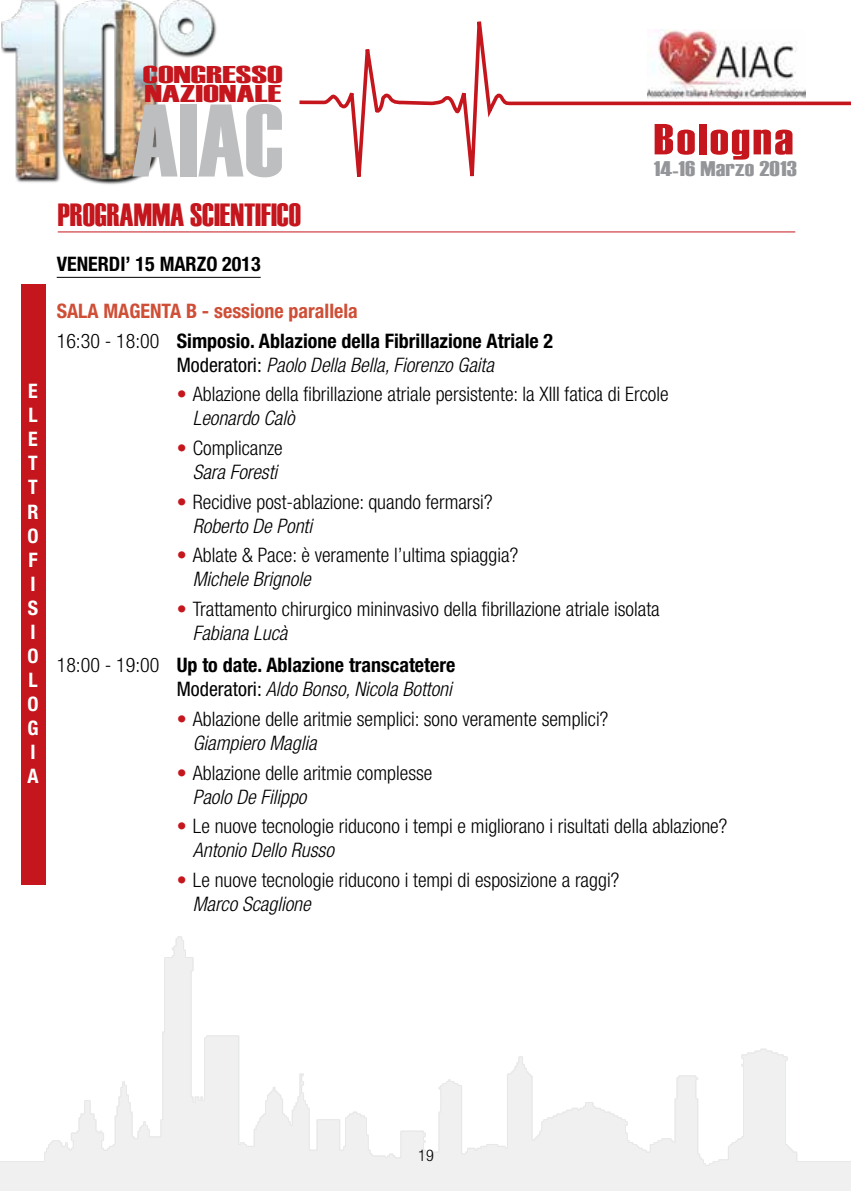
<style>
.page{position:relative;width:851px;height:1191px;background:#fff}
.page>*{position:absolute;margin:0;border:0;box-sizing:border-box;transform-origin:0 0}
.t1{font:102.8px "Haettenschweiler";color:#bcbec0}
.t2{font:43.4px "Haettenschweiler";letter-spacing:.05em;color:#c4161c;scale:1.22 1}
.t3{font:32px "Haettenschweiler";color:#c4161c}
.t4{font:24.2px/19.4px "Haettenschweiler";color:#c4161c;scale:1.69 1}
.t5{font:21.2px "Haettenschweiler";letter-spacing:.01em;color:#939598;scale:1.25 1}
.t6{font:300 condensed 20px/24px "Helvetica Neue";color:#000}
.t7{font:700 condensed 20px/29.6px "Helvetica Neue";color:#000}
.t8{font:italic 300 condensed 20px "Helvetica Neue";color:#000}
.t9{font:700 condensed 20px/24px "Helvetica Neue";color:#fff}
.t10{font:300 condensed 16px "Helvetica Neue";color:#000}
.s1{color:#cf4e36}
.s2{font-weight:300}
.s3{font-weight:400;font-style:normal}
.s4{color:#c4161c}
.s5{font-style:italic}
.s6{font-weight:400}
.s7{font-weight:300;font-style:italic}
</style>
<div class="page">
<img style="left:1px;top:0;width:216px;height:185px">
<svg style="left:299px;top:21px;width:551px;height:156px"></svg>
<img style="left:0;top:936px;width:850px;height:255px">
<hr style="left:57px;top:277px;width:204px;height:1px;background:#000">
<div style="left:21px;top:284px;width:24px;height:600px;background:#c4161c"></div>
<hr style="left:58px;top:231px;width:737px;height:1px;background:#c4161c">
<p class="t9" style="left:28px;top:379px;width:13px">E<br>L<br>E<br>T<br>T<br>R<br>O<br>F<br>I<br>S<br>I<br>O<br>L<br>O<br>G<br>I<br>A</p>
<p class="t4" style="left:143px;top:64px;width:84px">CONGRESSO<br>NAZIONALE</p>
<h1 class="t1" style="left:132px;top:82px;width:153px">AIAC</h1>
<h3 class="t3" style="left:58px;top:196px;width:245px">PROGRAMMA SCIENTIFICO</h3>
<p class="t7" style="left:57px;top:249px;width:205px">VENERDI’ 15 MARZO 2013</p>
<h2 class="t2" style="left:653px;top:114px;width:116px">Bologna</h2>
<p class="t5" style="left:653px;top:157px;width:116px">14-16 Marzo 2013</p>
<p class="t7" style="left:57px;top:296px;width:498px"><span class="s1">SALA MAGENTA B - sessione parallela<br></span><span class="s2">16:30 - 18:00</span> Simposio. Ablazione della Fibrillazione Atriale 2</p>
<p class="t8" style="left:177px;top:353px;width:318px"><span class="s3">Moderatori:</span> Paolo Della Bella, Fiorenzo Gaita</p>
<p class="t6" style="left:193px;top:382px;width:477px;text-indent:-16px"><span class="s4">•</span> Ablazione della fibrillazione atriale persistente: la XIII fatica di Ercole<br><span class="s5">Leonardo Calò</span></p>
<p class="t6" style="left:177px;top:435px;width:107px;text-align:center"><span class="s4">•</span> Complicanze<br><span class="s5">Sara Foresti</span></p>
<p class="t6" style="left:193px;top:489px;width:301px;text-indent:-16px"><span class="s4">•</span> Recidive post-ablazione: quando fermarsi?<br><span class="s5">Roberto De Ponti</span></p>
<p class="t6" style="left:193px;top:543px;width:327px;text-indent:-16px"><span class="s4">•</span> Ablate &amp; Pace: è veramente l’ultima spiaggia?<br><span class="s5">Michele Brignole</span></p>
<p class="t6" style="left:193px;top:596px;width:468px;text-indent:-16px"><span class="s4">•</span> Trattamento chirurgico mininvasivo della fibrillazione atriale isolata<br><span class="s5">Fabiana Lucà</span></p>
<p class="t7" style="left:57px;top:653px;width:400px;line-height:24px;text-align:right"><span class="s2">18:00 - 19:00</span> Up to date. Ablazione transcatetere<br><span class="s6">Moderatori:</span> <span class="s7">Aldo Bonso, Nicola Bottoni</span></p>
<p class="t6" style="left:193px;top:707px;width:417px;text-indent:-16px"><span class="s4">•</span> Ablazione delle aritmie semplici: sono veramente semplici?<br><span class="s5">Giampiero Maglia</span></p>
<p class="t6" style="left:193px;top:760px;width:241px;text-indent:-16px"><span class="s4">•</span> Ablazione delle aritmie complesse<br><span class="s5">Paolo De Filippo</span></p>
<p class="t6" style="left:193px;top:814px;width:536px;text-indent:-16px"><span class="s4">•</span> Le nuove tecnologie riducono i tempi e migliorano i risultati della ablazione?<br><span class="s5">Antonio Dello Russo</span></p>
<p class="t6" style="left:193px;top:868px;width:428px;text-indent:-16px"><span class="s4">•</span> Le nuove tecnologie riducono i tempi di esposizione a raggi?<br><span class="s5">Marco Scaglione</span></p>
<p class="t10" style="left:418px;top:1146px;width:17px">19</p>
</div>
